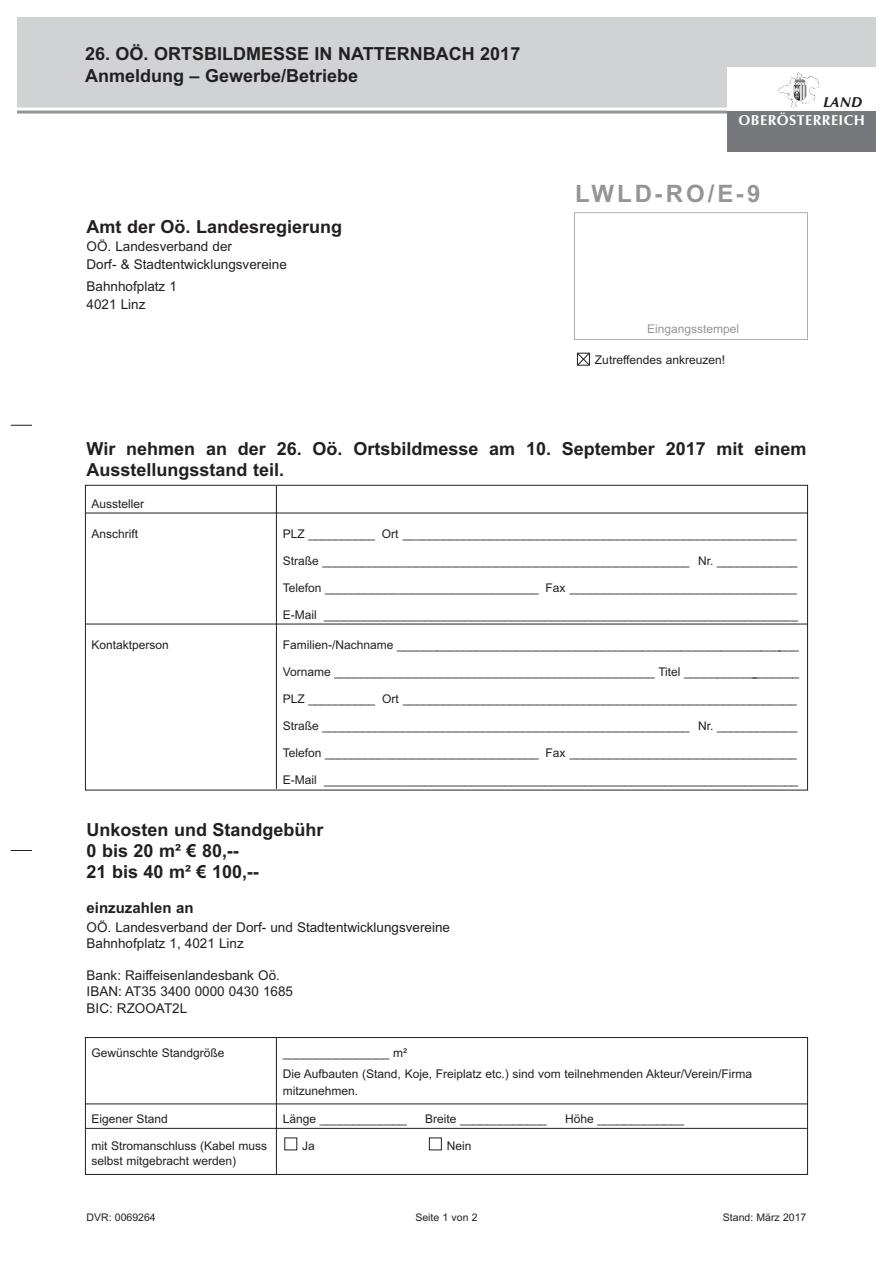
<style>
.page{position:relative;width:893px;height:1263px;background:#fff}
.page>*{position:absolute;margin:0;border:0;box-sizing:border-box;transform-origin:0 0}
.t1{font:700 24px "Arial";letter-spacing:.12em;color:#939598}
.t2{font:700 18px/21.6px "Arial";color:#231f20}
.t3{font:700 15px "Arial";color:#231f20}
.t4{font:700 14.4px "Cg Omega";letter-spacing:.03em;color:#fff}
.t5{font:italic 700 14.4px "Cg Omega";color:#231f20}
.t6{font:13.5px/16.2px "Arial";color:#231f20}
.t7{font:12px/21px "Arial";color:#231f20}
.t8{font:12px "Arial";color:#939598}
.t9{font:10.5px "Arial";color:#231f20}
</style>
<div class="page">
<div style="left:17px;top:17px;width:859px;height:92px;background:#d1d2d4"></div>
<svg style="left:574px;top:212px;width:234px;height:128px"></svg>
<svg style="left:11px;top:425px;width:21px;height:1px"></svg>
<svg style="left:11px;top:850px;width:21px;height:1px"></svg>
<hr style="left:17px;top:111px;width:859px;height:3px;background:#939598">
<hr style="left:17px;top:108px;width:866px;height:1px;background:#fff">
<div style="left:727px;top:110px;width:149px;height:42px;background:#76787b"></div>
<div style="left:727px;top:68px;width:149px;height:43px;background:#fff"></div>
<img style="left:800px;top:74px;width:19px;height:15px">
<hr style="left:85px;top:513px;width:723px;height:1px;background:#231f20">
<hr style="left:85px;top:624px;width:723px;height:1px;background:#231f20">
<hr style="left:276px;top:486px;width:1px;height:303px;background:#231f20">
<svg style="left:576px;top:352px;width:14px;height:14px"></svg>
<div style="left:85px;top:1037px;width:723px;height:138px;border:1px solid #231f20"></div>
<div style="left:429px;top:1137px;width:13px;height:13px;border:1px solid #231f20"></div>
<hr style="left:85px;top:1103px;width:723px;height:1px;background:#231f20">
<hr style="left:85px;top:1128px;width:723px;height:1px;background:#231f20">
<hr style="left:276px;top:1038px;width:1px;height:136px;background:#231f20">
<h2 class="t2" style="left:85px;top:43px;width:437px">26. OÖ. ORTSBILDMESSE IN NATTERNBACH 2017<br>Anmeldung – Gewerbe/Betriebe</h2>
<h2 class="t2" style="left:87px;top:216px;width:257px">Amt der Oö. Landesregierung</h2>
<p class="t6" style="left:87px;top:237px;width:202px;line-height:18px">OÖ. Landesverband der<br>Dorf- &amp; Stadtentwicklungsvereine</p>
<p class="t6" style="left:87px;top:278px;width:92px;line-height:18px">Bahnhofplatz 1<br>4021 Linz</p>
<p class="t5" style="left:823px;top:94px;width:41px">LAND</p>
<p class="t4" style="left:739px;top:111px;width:128px">OBERÖSTERREICH</p>
<h1 class="t1" style="left:575px;top:180px;width:187px">LWLD-RO/E-9</h1>
<p class="t8" style="left:647px;top:322px;width:94px">Eingangsstempel</p>
<p class="t7" style="left:595px;top:349px;width:132px">Zutreffendes ankreuzen!</p>
<h2 class="t2" style="left:87px;top:438px;width:721px">Wir nehmen an der 26. Oö. Ortsbildmesse am 10. September 2017 mit einem<br>Ausstellungsstand teil.</h2>
<p class="t7" style="left:92px;top:493px;width:54px">Aussteller</p>
<p class="t7" style="left:92px;top:523px;width:48px">Anschrift</p>
<p class="t7" style="left:283px;top:523px;width:515px">PLZ __________ Ort ___________________________________________________________</p>
<p class="t7" style="left:283px;top:550px;width:516px">Straße _______________________________________________________ Nr. ____________</p>
<p class="t7" style="left:283px;top:577px;width:515px">Telefon ________________________________ Fax __________________________________</p>
<p class="t7" style="left:283px;top:604px;width:517px">E-Mail _______________________________________________________________________</p>
<p class="t7" style="left:92px;top:634px;width:79px">Kontaktperson</p>
<p class="t7" style="left:283px;top:634px;width:517px">Familien-/Nachname _____________________________________________________________</p>
<p class="t7" style="left:283px;top:661px;width:518px">Vorname ________________________________________________ Titel __________________</p>
<p class="t7" style="left:283px;top:688px;width:515px">PLZ __________ Ort ___________________________________________________________</p>
<p class="t7" style="left:283px;top:715px;width:516px">Straße _______________________________________________________ Nr. ____________</p>
<p class="t7" style="left:283px;top:742px;width:515px">Telefon ________________________________ Fax __________________________________</p>
<p class="t7" style="left:283px;top:769px;width:517px">E-Mail _______________________________________________________________________</p>
<h2 class="t2" style="left:87px;top:819px;width:239px;line-height:21px">Unkosten und Standgebühr<br>0 bis 20 m² € 80,--<br>21 bis 40 m² € 100,--</h2>
<p class="t3" style="left:87px;top:899px;width:109px">einzuzahlen an</p>
<p class="t6" style="left:87px;top:919px;width:365px">OÖ. Landesverband der Dorf- und Stadtentwicklungsvereine<br>Bahnhofplatz 1, 4021 Linz</p>
<p class="t6" style="left:87px;top:967px;width:208px">Bank: Raiffeisenlandesbank Oö.<br>IBAN: AT35 3400 0000 0430 1685<br>BIC: RZOOAT2L</p>
<p class="t7" style="left:92px;top:1043px;width:135px">Gewünschte Standgröße</p>
<p class="t7" style="left:283px;top:1043px;width:471px">________________ m²<br>Die Aufbauten (Stand, Koje, Freiplatz etc.) sind vom teilnehmenden Akteur/Verein/Firma</p>
<p class="t7" style="left:283px;top:1080px;width:77px">mitzunehmen.</p>
<p class="t7" style="left:92px;top:1109px;width:78px">Eigener Stand</p>
<p class="t7" style="left:283px;top:1109px;width:125px">Länge _____________</p>
<p class="t7" style="left:425px;top:1109px;width:123px">Breite _____________</p>
<p class="t7" style="left:565px;top:1109px;width:121px">Höhe _____________</p>
<p class="t7" style="left:92px;top:1136px;width:177px">mit Stromanschluss (Kabel muss</p>
<p class="t7" style="left:302px;top:1136px;width:14px">Ja</p>
<p class="t7" style="left:447px;top:1136px;width:26px">Nein</p>
<p class="t7" style="left:92px;top:1151px;width:146px">selbst mitgebracht werden)</p>
<p class="t9" style="left:87px;top:1211px;width:71px">DVR: 0069264</p>
<p class="t9" style="left:723px;top:1211px;width:85px">Stand: März 2017</p>
<p class="t9" style="left:415px;top:1211px;width:64px">Seite 1 von 2</p>
</div>
